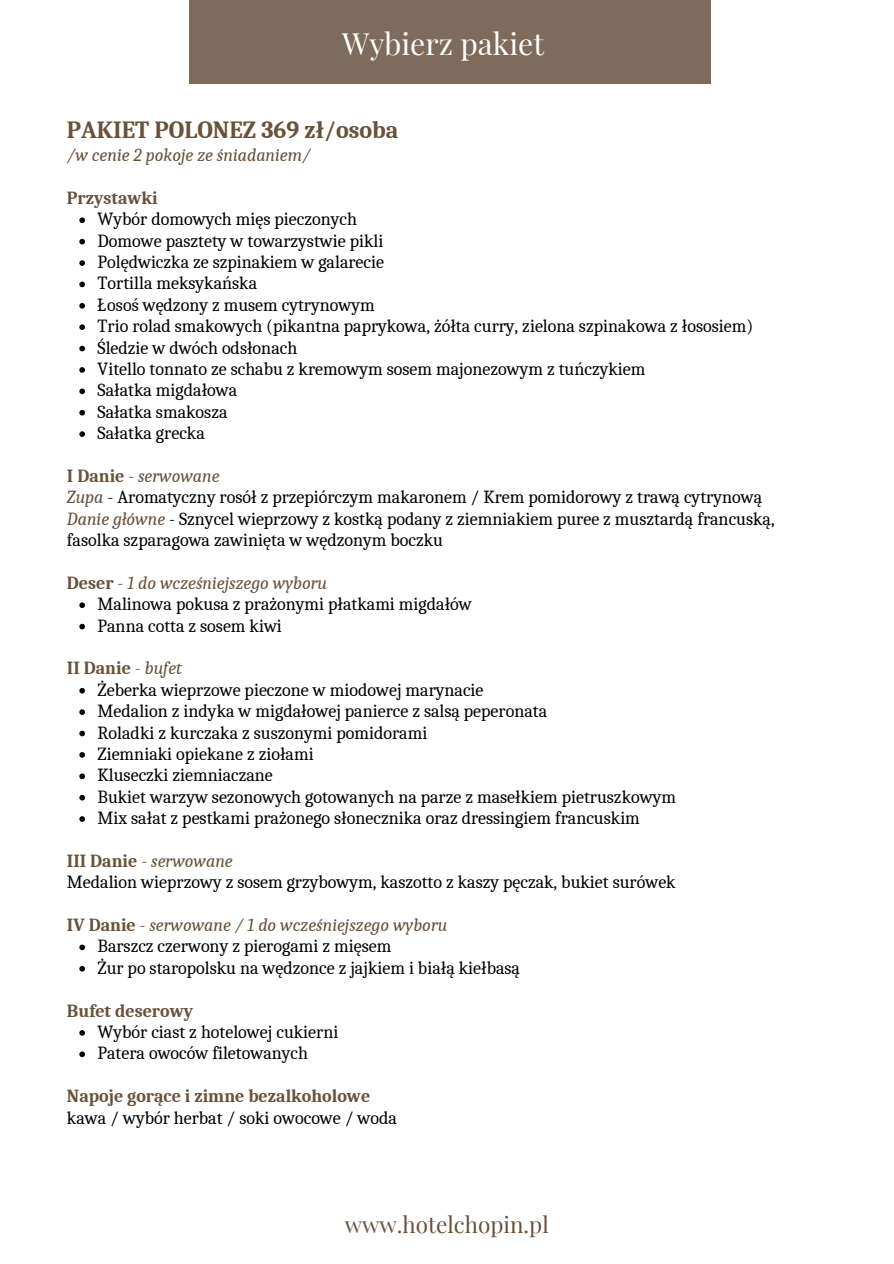
<style>
.page{position:relative;width:894px;height:1264px;background:#fff}
.page>*{position:absolute;margin:0;border:0;box-sizing:border-box;transform-origin:0 0}
.t1{font:30px "Playfair Display";color:#fff}
.t2{font:700 24px "Caladea";color:#69513a}
.t3{font:22.5px "Playfair Display";color:#69513a}
.t4{font:18px "Caladea";color:#000}
.t5{font:italic 18px "Caladea";color:#69513a}
.t6{font:700 18px "Caladea";color:#69513a}
.s1{font-weight:700;font-style:normal}
.s2{font-style:italic;color:#69513a}
.s3{font-weight:400}
.s4{font-weight:400;font-style:italic}
.s5{font-style:normal}
</style>
<div class="page">
<div style="left:189px;top:0;width:521px;height:84px;background:#7e6b5b"></div>
<svg style="left:79px;top:217px;width:6px;height:6px"></svg>
<svg style="left:79px;top:239px;width:6px;height:5px"></svg>
<svg style="left:79px;top:260px;width:6px;height:6px"></svg>
<svg style="left:79px;top:281px;width:6px;height:6px"></svg>
<svg style="left:79px;top:303px;width:6px;height:5px"></svg>
<svg style="left:79px;top:324px;width:6px;height:6px"></svg>
<svg style="left:79px;top:346px;width:6px;height:5px"></svg>
<svg style="left:79px;top:367px;width:6px;height:6px"></svg>
<svg style="left:79px;top:388px;width:6px;height:6px"></svg>
<svg style="left:79px;top:410px;width:6px;height:5px"></svg>
<svg style="left:79px;top:431px;width:6px;height:6px"></svg>
<svg style="left:79px;top:602px;width:6px;height:6px"></svg>
<svg style="left:79px;top:623px;width:6px;height:6px"></svg>
<svg style="left:79px;top:688px;width:6px;height:5px"></svg>
<svg style="left:79px;top:709px;width:6px;height:6px"></svg>
<svg style="left:79px;top:730px;width:6px;height:6px"></svg>
<svg style="left:79px;top:752px;width:6px;height:5px"></svg>
<svg style="left:79px;top:773px;width:6px;height:6px"></svg>
<svg style="left:79px;top:794px;width:6px;height:6px"></svg>
<svg style="left:79px;top:816px;width:6px;height:5px"></svg>
<svg style="left:79px;top:944px;width:6px;height:6px"></svg>
<svg style="left:79px;top:966px;width:6px;height:5px"></svg>
<svg style="left:79px;top:1030px;width:6px;height:5px"></svg>
<svg style="left:79px;top:1051px;width:6px;height:6px"></svg>
<p class="t1" style="left:342px;top:22px;width:203px">Wybierz pakiet</p>
<h1 class="t2" style="left:67px;top:116px;width:333px">PAKIET POLONEZ 369 zł/osoba</h1>
<p class="t5" style="left:67px;top:145px;width:245px">/w cenie 2 pokoje ze śniadaniem/</p>
<p class="t6" style="left:67px;top:188px;width:92px">Przystawki</p>
<h3 class="t4" style="left:98px;top:209px;width:261px">Wybór domowych mięs pieczonych</h3>
<p class="t4" style="left:98px;top:230px;width:287px">Domowe pasztety w towarzystwie pikli</p>
<p class="t4" style="left:98px;top:252px;width:288px">Polędwiczka ze szpinakiem w galarecie</p>
<p class="t4" style="left:98px;top:273px;width:161px">Tortilla meksykańska</p>
<p class="t4" style="left:98px;top:295px;width:278px">Łosoś wędzony z musem cytrynowym</p>
<p class="t4" style="left:98px;top:316px;width:657px">Trio rolad smakowych (pikantna paprykowa, żółta curry, zielona szpinakowa z łososiem)</p>
<p class="t4" style="left:98px;top:337px;width:201px">Śledzie w dwóch odsłonach</p>
<p class="t4" style="left:98px;top:359px;width:549px">Vitello tonnato ze schabu z kremowym sosem majonezowym z tuńczykiem</p>
<p class="t4" style="left:98px;top:380px;width:141px">Sałatka migdałowa</p>
<p class="t4" style="left:98px;top:401px;width:131px">Sałatka smakosza</p>
<p class="t4" style="left:98px;top:423px;width:109px">Sałatka grecka</p>
<p class="t5" style="left:67px;top:466px;width:154px"><span class="s1">I Danie</span> - serwowane</p>
<p class="t4" style="left:67px;top:487px;width:696px"><span class="s2">Zupa</span> - Aromatyczny rosół z przepiórczym makaronem / Krem pomidorowy z trawą cytrynową</p>
<p class="t4" style="left:67px;top:508px;width:709px"><span class="s2">Danie główne</span> - Sznycel wieprzowy z kostką podany z ziemniakiem puree z musztardą francuską,</p>
<p class="t4" style="left:67px;top:530px;width:377px">fasolka szparagowa zawinięta w wędzonym boczku</p>
<p class="t5" style="left:67px;top:572px;width:261px"><span class="s1">Deser</span> - 1 do wcześniejszego wyboru</p>
<p class="t4" style="left:98px;top:594px;width:375px">Malinowa pokusa z prażonymi płatkami migdałów</p>
<p class="t4" style="left:98px;top:615px;width:186px">Panna cotta z sosem kiwi</p>
<p class="t6" style="left:67px;top:658px;width:117px">II Danie <span class="s3">-</span> <span class="s4">bufet</span></p>
<p class="t4" style="left:98px;top:679px;width:387px">Żeberka wieprzowe pieczone w miodowej marynacie</p>
<p class="t4" style="left:98px;top:701px;width:451px">Medalion z indyka w migdałowej panierce z salsą peperonata</p>
<p class="t4" style="left:98px;top:722px;width:331px">Roladki z kurczaka z suszonymi pomidorami</p>
<p class="t4" style="left:98px;top:743px;width:217px">Ziemniaki opiekane z ziołami</p>
<p class="t4" style="left:98px;top:765px;width:177px">Kluseczki ziemniaczane</p>
<p class="t4" style="left:98px;top:786px;width:579px">Bukiet warzyw sezonowych gotowanych na parze z masełkiem pietruszkowym</p>
<p class="t4" style="left:98px;top:808px;width:543px">Mix sałat z pestkami prażonego słonecznika oraz dressingiem francuskim</p>
<p class="t5" style="left:67px;top:850px;width:167px"><span class="s1">III Danie</span> <span class="s5">-</span> serwowane</p>
<p class="t4" style="left:67px;top:872px;width:610px">Medalion wieprzowy z sosem grzybowym, kaszotto z kaszy pęczak, bukiet surówek</p>
<p class="t5" style="left:67px;top:914px;width:382px"><span class="s1">IV Danie</span> - serwowane / 1 do wcześniejszego wyboru</p>
<p class="t4" style="left:98px;top:936px;width:295px">Barszcz czerwony z pierogami z mięsem</p>
<p class="t4" style="left:98px;top:957px;width:424px">Żur po staropolsku na wędzonce z jajkiem i białą kiełbasą</p>
<p class="t6" style="left:67px;top:1000px;width:128px">Bufet deserowy</p>
<h3 class="t4" style="left:98px;top:1021px;width:242px">Wybór ciast z hotelowej cukierni</h3>
<p class="t4" style="left:98px;top:1043px;width:212px">Patera owoców filetowanych</p>
<p class="t6" style="left:67px;top:1085px;width:305px">Napoje gorące i zimne bezalkoholowe</p>
<p class="t4" style="left:67px;top:1107px;width:331px">kawa / wybór herbat / soki owocowe / woda</p>
<h2 class="t3" style="left:345px;top:1208px;width:205px">www.hotelchopin.pl</h2>
</div>
